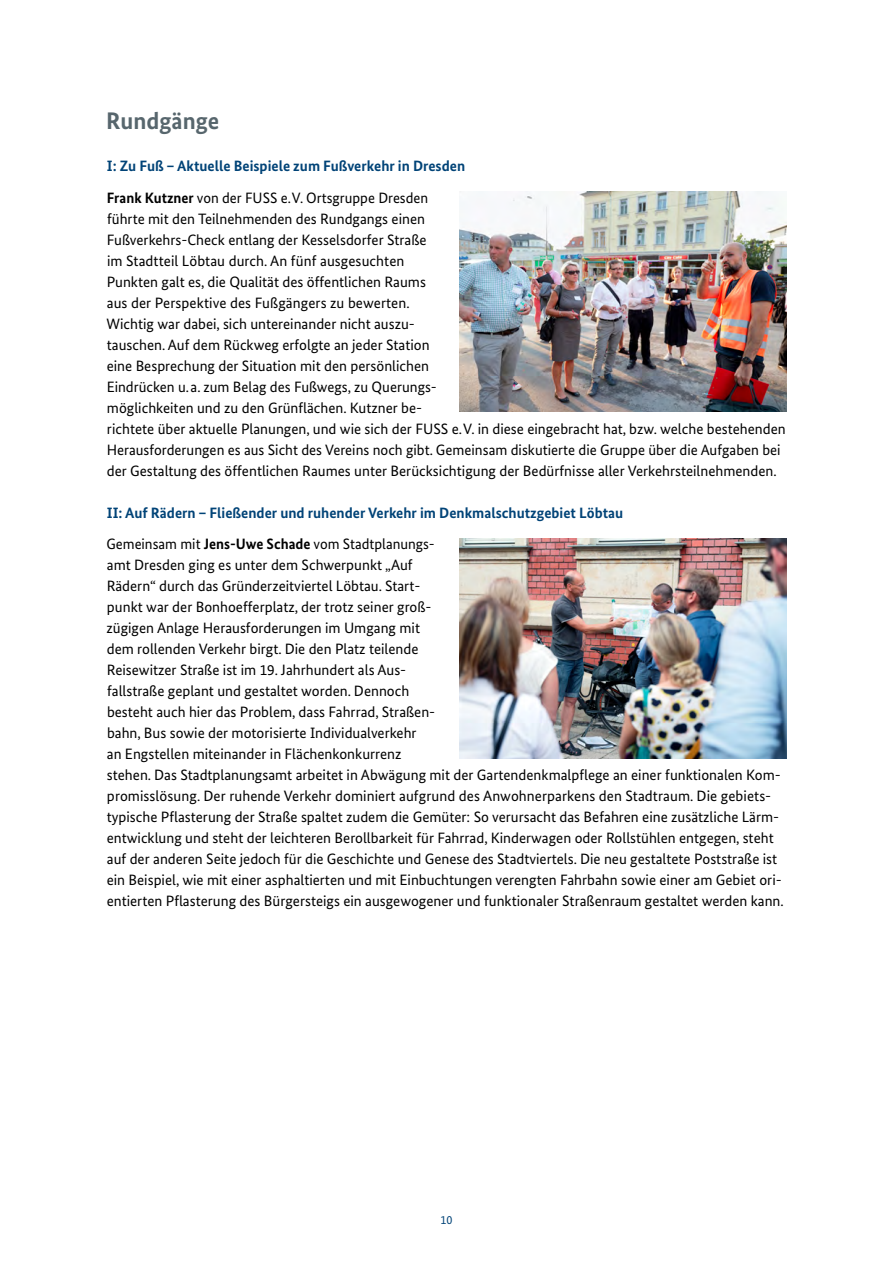
<style>
.page{position:relative;width:893px;height:1263px;background:#fff}
.page>*{position:absolute;margin:0;border:0;box-sizing:border-box;transform-origin:0 0}
.t1{font:700 24px "Bundes Sans";color:#57666d}
.t2{font:15px/21px "Bundes Sans";color:#000}
.t3{font:700 15px "Bundes Sans";color:#004377}
.t4{font:12px "Bundes Sans";color:#004377}
.s1{font-weight:700}
</style>
<div class="page">
<img style="left:459px;top:192px;width:328px;height:220px">
<img style="left:459px;top:538px;width:328px;height:220px">
<p class="t1" style="left:106px;top:106px;width:114px">Rundgänge</p>
<p class="t3" style="left:107px;top:157px;width:360px">I: Zu Fuß – Aktuelle Beispiele zum Fußverkehr in Dresden</p>
<p class="t2" style="left:106px;top:187px;width:681px"><span class="s1">Frank Kutzner</span> von der FUSS e.V. Ortsgruppe Dresden<br>führte mit den Teilnehmenden des Rundgangs einen<br>Fußverkehrs-Check entlang der Kesselsdorfer Straße<br>im Stadtteil Löbtau durch. An fünf ausgesuchten<br>Punkten galt es, die Qualität des öffentlichen Raums<br>aus der Perspektive des Fußgängers zu bewerten.<br>Wichtig war dabei, sich untereinander nicht auszu-<br>tauschen. Auf dem Rückweg erfolgte an jeder Station<br>eine Besprechung der Situation mit den persönlichen<br>Eindrücken u.a. zum Belag des Fußwegs, zu Querungs-<br>möglichkeiten und zu den Grünflächen. Kutzner be-<br>richtete über aktuelle Planungen, und wie sich der FUSS e.V. in diese eingebracht hat, bzw. welche bestehenden Herausforderungen es aus Sicht des Vereins noch gibt. Gemeinsam diskutierte die Gruppe über die Aufgaben bei der Gestaltung des öffentlichen Raumes unter Berücksichtigung der Bedürfnisse aller Verkehrsteilnehmenden.</p>
<p class="t3" style="left:107px;top:503px;width:518px">II: Auf Rädern – Fließender und ruhender Verkehr im Denkmalschutzgebiet Löbtau</p>
<p class="t2" style="left:106px;top:533px;width:679px">Gemeinsam mit <span class="s1">Jens-Uwe Schade</span> vom Stadtplanungs-<br>amt Dresden ging es unter dem Schwerpunkt „Auf<br>Rädern“ durch das Gründerzeitviertel Löbtau. Start-<br>punkt war der Bonhoefferplatz, der trotz seiner groß-<br>zügigen Anlage Herausforderungen im Umgang mit<br>dem rollenden Verkehr birgt. Die den Platz teilende<br>Reisewitzer Straße ist im 19. Jahrhundert als Aus-<br>fallstraße geplant und gestaltet worden. Dennoch<br>besteht auch hier das Problem, dass Fahrrad, Straßen-<br>bahn, Bus sowie der motorisierte Individualverkehr<br>an Engstellen miteinander in Flächenkonkurrenz<br>stehen. Das Stadtplanungsamt arbeitet in Abwägung mit der Gartendenkmalpflege an einer funktionalen Kom&shy;promisslösung. Der ruhende Verkehr dominiert aufgrund des Anwohnerparkens den Stadtraum. Die gebiets&shy;typische Pflasterung der Straße spaltet zudem die Gemüter: So verursacht das Befahren eine zusätzliche Lärm&shy;entwicklung und steht der leichteren Berollbarkeit für Fahrrad, Kinderwagen oder Rollstühlen entgegen, steht auf der anderen Seite jedoch für die Geschichte und Genese des Stadtviertels. Die neu gestaltete Poststraße ist ein Beispiel, wie mit einer asphaltierten und mit Einbuchtungen verengten Fahrbahn sowie einer am Gebiet ori&shy;entierten Pflasterung des Bürgersteigs ein ausgewogener und funktionaler Straßenraum gestaltet werden kann.</p>
<p class="t4" style="left:440px;top:1213px;width:13px">10</p>
</div>
